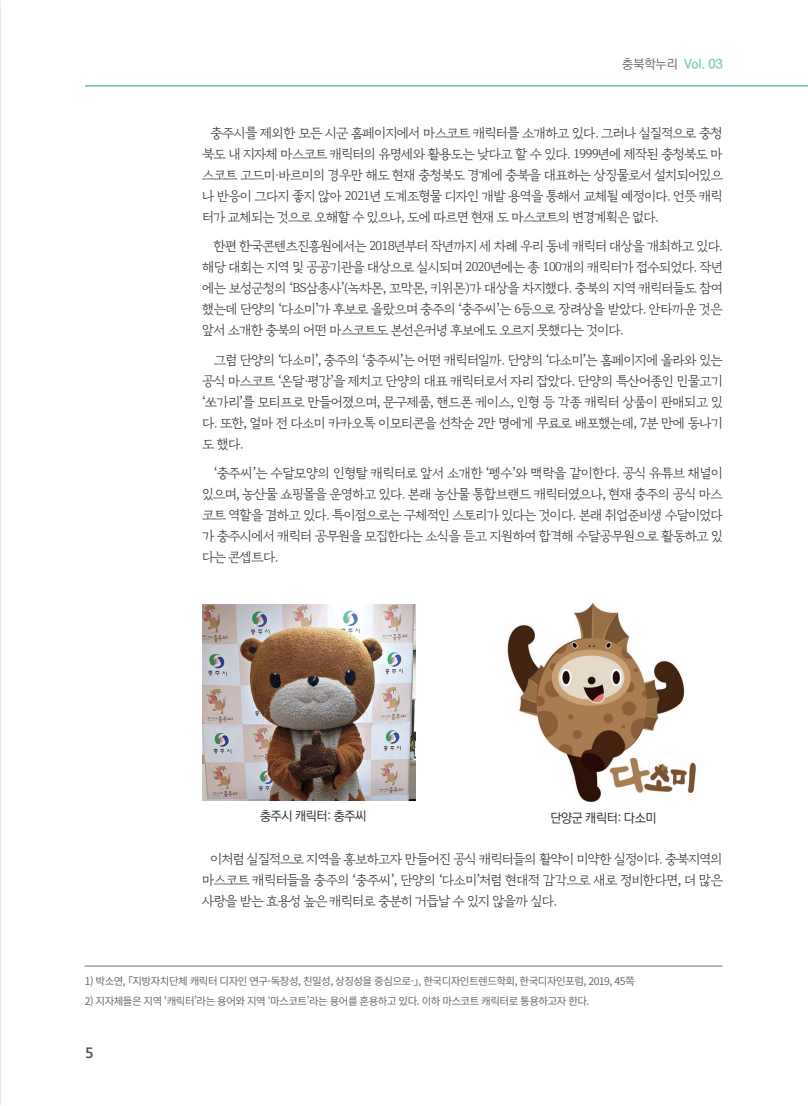
<style>
.page{position:relative;width:808px;height:1106px;background:#fff}
.page>*{position:absolute;margin:0;border:0;box-sizing:border-box;transform-origin:0 0}
.t1{font:15px "Gyeonggi Title M";color:#4b4c4d}
.t2{font:13.2px/21px "Gyeonggi Batang R";letter-spacing:-.025em;color:#333334;text-align:justify}
.t3{font:500 12.75px "Ko Pub World Dotum";letter-spacing:-.03em;color:#333334}
.t4{font:700 12.75px "Ko Pub World Dotum";color:#7dcaae}
.t5{font:10.5px "Noto Sans KR";letter-spacing:-.05em;color:#67696b}
.s1{font-weight:500;color:#6c6d70}
</style>
<div class="page">
<hr style="left:85px;top:85px;width:723px;height:2px;background:#70bea7">
<img style="left:202px;top:604px;width:213px;height:196px">
<img style="left:507px;top:603px;width:189px;height:198px">
<hr style="left:85px;top:965px;width:637px;height:1px;background:#67696b">
<p class="t4" style="left:622px;top:55px;width:102px"><span class="s1">충북학누리</span> Vol. 03</p>
<p class="t2" style="left:202px;top:122px;width:522px;text-indent:9px">충주시를 제외한 모든 시군 홈페이지에서 마스코트 캐릭터를 소개하고 있다. 그러나 실질적으로 충청 북도 내 지자체 마스코트 캐릭터의 유명세와 활용도는 낮다고 할 수 있다. 1999년에 제작된 충청북도 마 스코트 고드미·바르미의 경우만 해도 현재 충청북도 경계에 충북을 대표하는 상징물로서 설치되어있으 나 반응이 그다지 좋지 않아 2021년 도계조형물 디자인 개발 용역을 통해서 교체될 예정이다. 언뜻 캐릭 터가 교체되는 것으로 오해할 수 있으나, 도에 따르면 현재 도 마스코트의 변경계획은 없다.</p>
<p class="t2" style="left:202px;top:235px;width:522px;text-indent:12px">한편 한국콘텐츠진흥원에서는 2018년부터 작년까지 세 차례 우리 동네 캐릭터 대상을 개최하고 있다. 해당 대회는 지역 및 공공기관을 대상으로 실시되며 2020년에는 총 100개의 캐릭터가 접수되었다. 작년 에는 보성군청의 ‘BS삼총사’(녹차몬, 꼬막몬, 키위몬)가 대상을 차지했다. 충북의 지역 캐릭터들도 참여 했는데 단양의 ‘다소미’가 후보로 올랐으며 충주의 ‘충주씨’는 6등으로 장려상을 받았다. 안타까운 것은 앞서 소개한 충북의 어떤 마스코트도 본선은커녕 후보에도 오르지 못했다는 것이다.</p>
<p class="t2" style="left:202px;top:349px;width:522px;text-indent:12px">그럼 단양의 ‘다소미’, 충주의 ‘충주씨’는 어떤 캐릭터일까. 단양의 ‘다소미’는 홈페이지에 올라와 있는 공식 마스코트 ‘온달·평강’을 제치고 단양의 대표 캐릭터로서 자리 잡았다. 단양의 특산어종인 민물고기 ‘쏘가리’를 모티프로 만들어졌으며, 문구제품, 핸드폰 케이스, 인형 등 각종 캐릭터 상품이 판매되고 있 다. 또한, 얼마 전 다소미 카카오톡 이모티콘을 선착순 2만 명에게 무료로 배포했는데, 7분 만에 동나기 도 했다.</p>
<p class="t2" style="left:202px;top:462px;width:522px;text-indent:12px">‘충주씨’는 수달모양의 인형탈 캐릭터로 앞서 소개한 ‘펭수’와 맥락을 같이한다. 공식 유튜브 채널이 있으며, 농산물 쇼핑몰을 운영하고 있다. 본래 농산물 통합브랜드 캐릭터였으나, 현재 충주의 공식 마스 코트 역할을 겸하고 있다. 특이점으로는 구체적인 스토리가 있다는 것이다. 본래 취업준비생 수달이었다 가 충주시에서 캐릭터 공무원을 모집한다는 소식을 듣고 지원하여 합격해 수달공무원으로 활동하고 있 다는 콘셉트다.</p>
<p class="t3" style="left:260px;top:807px;width:108px">충주시 캐릭터: 충주씨</p>
<p class="t3" style="left:550px;top:809px;width:108px">단양군 캐릭터: 다소미</p>
<p class="t2" style="left:202px;top:848px;width:522px;text-indent:9px">이처럼 실질적으로 지역을 홍보하고자 만들어진 공식 캐릭터들의 활약이 미약한 실정이다. 충북지역의 마스코트 캐릭터들을 충주의 ‘충주씨’, 단양의 ‘다소미’처럼 현대적 감각으로 새로 정비한다면, 더 많은 사랑을 받는 효용성 높은 캐릭터로 충분히 거듭날 수 있지 않을까 싶다.</p>
<p class="t5" style="left:85px;top:975px;width:551px">1) 박소연, ｢지방자치단체 캐릭터 디자인 연구-독창성, 친밀성, 상징성을 중심으로-｣, 한국디자인트렌드학회, 한국디자인포럼, 2019, 45쪽</p>
<p class="t5" style="left:85px;top:995px;width:506px">2) 지자체들은 지역 ‘캐릭터’라는 용어와 지역 ‘마스코트’라는 용어를 혼용하고 있다. 이하 마스코트 캐릭터로 통용하고자 한다.</p>
<p class="t1" style="left:85px;top:1044px;width:10px">5</p>
</div>
